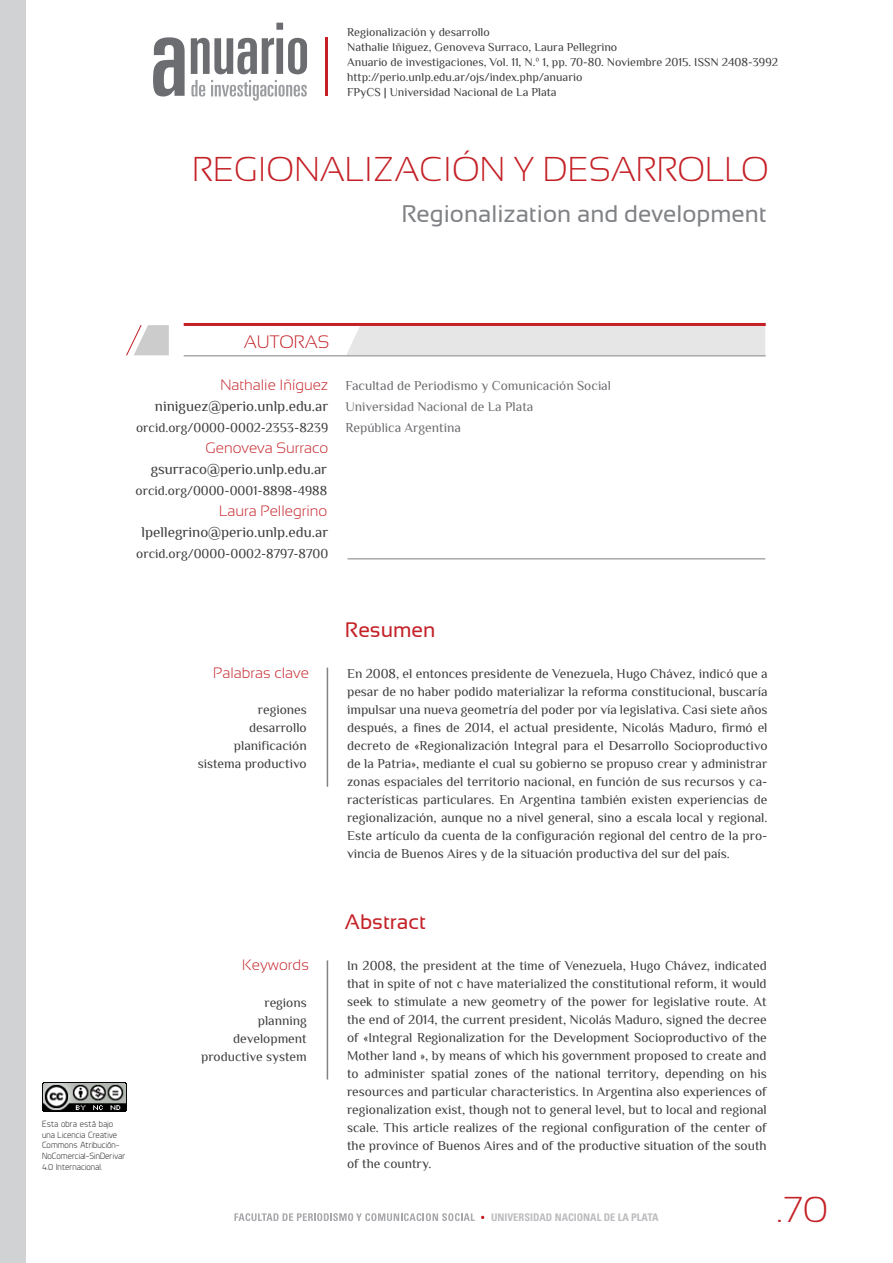
<style>
.page{position:relative;width:893px;height:1263px;background:#fff}
.page>*{position:absolute;margin:0;border:0;box-sizing:border-box;transform-origin:0 0}
.t1{font:ultra-condensed 115.05px "Univers LT Std";color:#6c6d70}
.t2{font:ultra-condensed 70.95px "Univers LT Std";color:#6c6d70}
.t3{font:300 36px "Sansation";color:#c42127}
.titulo1_ficha{font:300 34.5px "Sansation";color:#c42127}
.titulo_ingles_ficha{font:24px "Sansation";color:#808285}
.t4{font:21px "Sansation";color:#c42127}
.t5{font:300 18px "Sansation";color:#c42127}
.mail_autor{font:15px "Philosopher 2";color:#3e3e3f}
.autor{font:300 15px "Sansation";color:#c42127}
.abstract_ficha{font:13.5px/18px "Philosopher 2";color:#3e3e3f;text-align:justify}
.resumen_ficha{font:13.5px/18px "Philosopher 2";color:#3e3e3f;text-align:justify}
.palabras_clave{font:13.5px "Philosopher 2";color:#3e3e3f}
.mail_autor-2{font:13.5px "Philosopher 2";color:#3e3e3f}
.datos_de_afiliacion{font:13.5px "Philosopher 2";color:#6c6d70}
.membrete_ficha{font:12px "Philosopher 2";color:#3e3e3f}
.membrete_bibliografi{font:12px "Philosopher 2";color:#3e3e3f}
.t6{font:700 condensed 10.5px "Univers LT Std";color:#bcbdc0}
.t7{font:9px/10.8px "Planer";color:#333}
</style>
<div class="page">
<div style="left:346px;top:326px;width:419px;height:29px;background:#e6e6e6"></div>
<hr style="left:327px;top:668px;width:1px;height:119px;background:#808285">
<hr style="left:327px;top:960px;width:1px;height:119px;background:#808285">
<hr style="left:184px;top:355px;width:582px;height:1px;background:#a8a9ad">
<hr style="left:347px;top:558px;width:418px;height:1px;background:#a8a9ad">
<svg style="left:126px;top:325px;width:43px;height:31px"></svg>
<hr style="left:184px;top:323px;width:582px;height:3px;background:#c42127">
<img style="left:42px;top:1082px;width:84px;height:30px">
<div style="left:0;top:0;width:26px;height:1263px;background:#d1d2d4"></div>
<hr style="left:325px;top:37px;width:3px;height:59px;background:#c42026">
<svg style="left:191px;top:80px;width:14px;height:17px"></svg>
<svg style="left:211px;top:80px;width:96px;height:21px"></svg>
<svg style="left:234px;top:1213px;width:241px;height:8px"></svg>
<h2 class="t2" style="left:188px;top:8px;width:122px">nuario</h2>
<h1 class="t1" style="left:150px;top:-11px;width:40px">a</h1>
<p class="membrete_ficha" style="left:347px;top:25px;width:144px">Regionalización y desarrollo</p>
<p class="membrete_ficha" style="left:347px;top:40px;width:272px">Nathalie Iñiguez, Genoveva Surraco, Laura Pellegrino</p>
<p class="membrete_ficha" style="left:347px;top:55px;width:432px">Anuario de investigaciones, Vol. 11, N.º 1, pp. 70-80. Noviembre 2015. ISSN 2408-3992</p>
<p class="membrete_bibliografi" style="left:347px;top:70px;width:237px">http://perio.unlp.edu.ar/ojs/index.php/anuario</p>
<p class="membrete_ficha" style="left:347px;top:85px;width:211px">FPyCS | Universidad Nacional de La Plata</p>
<p class="titulo1_ficha" style="left:192px;top:150px;width:578px">REGIONALIZACIÓN Y DESARROLLO</p>
<p class="titulo_ingles_ficha" style="left:401px;top:200px;width:367px">Regionalization and development</p>
<p class="t5" style="left:244px;top:332px;width:87px">AUTORAS</p>
<p class="autor" style="left:220px;top:376px;width:109px">Nathalie Iñíguez</p>
<p class="mail_autor" style="left:155px;top:398px;width:175px">niniguez@perio.unlp.edu.ar</p>
<p class="mail_autor-2" style="left:136px;top:420px;width:194px">orcid.org/0000-0002-2353-8239</p>
<p class="autor" style="left:205px;top:439px;width:124px">Genoveva Surraco</p>
<p class="mail_autor" style="left:151px;top:461px;width:178px">gsurraco@perio.unlp.edu.ar</p>
<p class="mail_autor-2" style="left:136px;top:483px;width:193px">orcid.org/0000-0001-8898-4988</p>
<p class="autor" style="left:219px;top:502px;width:110px">Laura Pellegrino</p>
<p class="mail_autor" style="left:142px;top:524px;width:188px">lpellegrino@perio.unlp.edu.ar</p>
<p class="mail_autor-2" style="left:136px;top:546px;width:193px">orcid.org/0000-0002-8797-8700</p>
<p class="datos_de_afiliacion" style="left:346px;top:378px;width:267px">Facultad de Periodismo y Comunicación Social</p>
<p class="datos_de_afiliacion" style="left:346px;top:399px;width:189px">Universidad Nacional de La Plata</p>
<p class="datos_de_afiliacion" style="left:346px;top:420px;width:117px">República Argentina</p>
<p class="t7" style="left:42px;top:1118px;width:73px">Esta obra está bajo</p>
<p class="t7" style="left:42px;top:1129px;width:85px">una Licencia Creative<br>Commons Atribución-<br>NoComercial-SinDerivar<br>4.0 Internacional.</p>
<p class="autor" style="left:213px;top:664px;width:97px">Palabras clave</p>
<p class="palabras_clave" style="left:258px;top:703px;width:50px">regiones</p>
<p class="palabras_clave" style="left:249px;top:721px;width:59px">desarrollo</p>
<p class="palabras_clave" style="left:234px;top:739px;width:74px">planificación</p>
<p class="palabras_clave" style="left:198px;top:757px;width:111px">sistema productivo</p>
<p class="autor" style="left:242px;top:957px;width:68px">Keywords</p>
<p class="palabras_clave" style="left:264px;top:996px;width:44px">regions</p>
<p class="palabras_clave" style="left:258px;top:1014px;width:51px">planning</p>
<p class="palabras_clave" style="left:233px;top:1032px;width:75px">development</p>
<p class="palabras_clave" style="left:201px;top:1050px;width:107px">productive system</p>
<p class="t4" style="left:345px;top:618px;width:92px">Resumen</p>
<p class="resumen_ficha" style="left:347px;top:665px;width:422px">En 2008, el entonces presidente de Venezuela, Hugo Chávez, indicó que a pesar de no haber podido materializar la reforma constitucional, buscaría impulsar una nueva geometría del poder por vía legislativa. Casi siete años después, a fines de 2014, el actual presidente, Nicolás Maduro, firmó el decreto de «Regionalización Integral para el Desarrollo Socioproductivo de la Patria», mediante el cual su gobierno se propuso crear y administrar zonas espaciales del territorio nacional, en función de sus recursos y ca&shy;racterísticas particulares. En Argentina también existen experiencias de regionalización, aunque no a nivel general, sino a escala local y regional.<br>Este artículo da cuenta de la configuración regional del centro de la pro&shy;vincia de Buenos Aires y de la situación productiva del sur del país.</p>
<p class="t4" style="left:345px;top:910px;width:82px">Abstract</p>
<p class="abstract_ficha" style="left:347px;top:957px;width:421px">In 2008, the president at the time of Venezuela, Hugo Chávez, indicated that in spite of not c have materialized the constitutional reform, it would seek to stimulate a new geometry of the power for legislative route. At the end of 2014, the current president, Nicolás Maduro, signed the decree of «Integral Regionalization for the Development Socioproductivo of the Mother land », by means of which his government proposed to create and to administer spatial zones of the national territory, depending on his resources and particular characteristics. In Argentina also experiences of regionalization exist, though not to general level, but to local and regional scale. This article realizes of the regional configuration of the center of the province of Buenos Aires and of the productive situation of the south of the country.</p>
<p class="t6" style="left:491px;top:1211px;width:169px">UNIVERSIDAD NACIONAL DE LA PLATA</p>
<p class="t3" style="left:776px;top:1189px;width:53px">.70</p>
</div>
